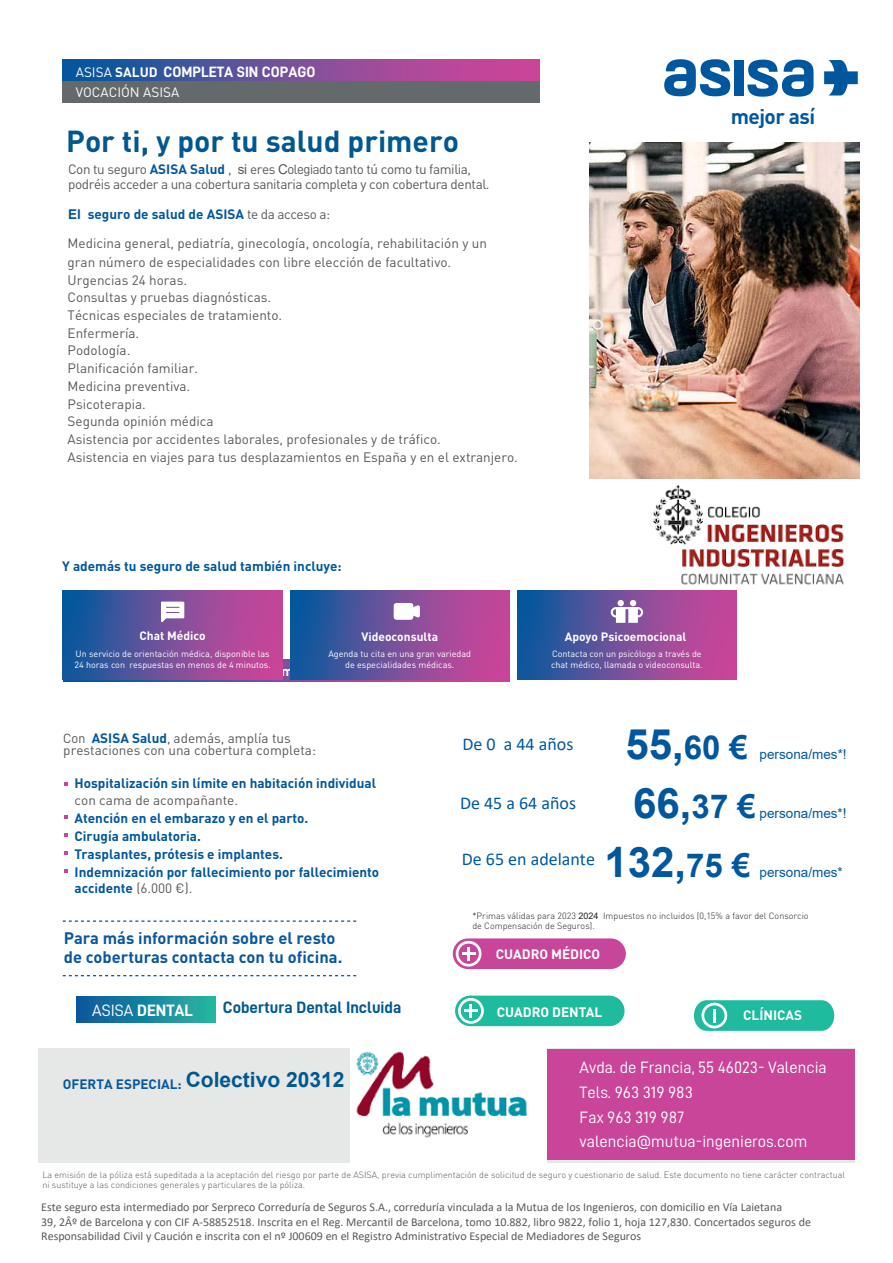
<style>
.page{position:relative;width:893px;height:1263px;background:#fff}
.page>*{position:absolute;margin:0;border:0;box-sizing:border-box;transform-origin:0 0}
.t1{font:700 42px "Arial";color:#01579e}
.t2{font:700 42px "Arial";color:#01579e}
.t3{font:700 30px "DIN Pro";color:#015891}
.t4{font:700 20.85px "DIN Pro";letter-spacing:-.025em;color:#01579e}
.t5{font:18px "Calibri";color:#0058a0}
.t6{font:16.5px/24.8px "D DIN PRO Regular";color:#fff}
.t7{font:700 16.5px/19.8px "DIN Pro";color:#09579d}
.t8{font:16.5px "D DIN PRO Bold";color:#005891}
.t9{font:16.5px "D DIN PRO Bold";color:#fff}
.t10{font:15px "D DIN PRO Bold";color:#fff}
.t11{font:13.5px/17.7px "DIN Pro";color:#57585a}
.t12{font:700 13.5px/18px "DIN Pro";color:#01579f}
.t13{font:13.5px/15.1px "DIN Pro";letter-spacing:-.03em;color:#57585a}
.t14{font:13.5px "Arial";color:#01579e}
.t15{font:700 13.5px "DIN Pro";color:#fff}
.t16{font:700 13.5px "DIN Pro";color:#07579d}
.t17{font:13.5px "DIN Pro";color:#fff}
.t18{font:12px/14.4px "Calibri";color:#58595b}
.t19{font:700 12px "DIN Pro";color:#fff}
.t20{font:300 9px/9.9px "DIN Pro";color:#57585a}
.t21{font:9px/10.8px "DIN Pro";color:#fff}
.t22{font:300 9px/10.8px "DIN Pro";color:#231f20}
.s1{font-family:"DIN Pro";font-size:13.5px}
.s2{font-family:"DIN Pro";font-weight:700;font-size:13.5px}
.s3{font-family:"D DIN PRO Bold";font-weight:400}
.s4{font-weight:700;color:#01579f}
.s5{font-family:"Arial"}
.s6{font-family:"D DIN PRO Regular"}
.s7{font-weight:400;color:#57585a}
.s8{font-style:inherit}
.s9{font-size:33px}
.s10{font-family:"Arial";font-weight:400}
</style>
<div class="page">
<img style="left:652px;top:484px;width:192px;height:101px">
<svg style="left:62px;top:59px;width:478px;height:22px;background:#744f9a"></svg>
<div style="left:62px;top:81px;width:478px;height:22px;background:#64696b"></div>
<svg style="left:824px;top:60px;width:34px;height:35px"></svg>
<svg style="left:664px;top:59px;width:66px;height:37px"></svg>
<div style="left:734px;top:60px;width:9px;height:36px;background:#01579e"></div>
<svg style="left:747px;top:60px;width:66px;height:37px"></svg>
<svg style="left:63px;top:920px;width:294px;height:2px"></svg>
<svg style="left:63px;top:975px;width:294px;height:1px"></svg>
<svg style="left:64px;top:782px;width:4px;height:3px"></svg>
<svg style="left:64px;top:852px;width:4px;height:3px"></svg>
<svg style="left:64px;top:870px;width:4px;height:3px"></svg>
<svg style="left:64px;top:833px;width:4px;height:4px"></svg>
<svg style="left:64px;top:815px;width:4px;height:4px"></svg>
<div style="left:453px;top:938px;width:173px;height:31px;background:#c84699;border-radius:15px"></div>
<svg style="left:456px;top:941px;width:25px;height:25px"></svg>
<img style="left:589px;top:142px;width:271px;height:337px">
<svg style="left:63px;top:660px;width:446px;height:21px"></svg>
<svg style="left:290px;top:590px;width:219px;height:89px;background:#734f9a"></svg>
<svg style="left:394px;top:603px;width:26px;height:17px"></svg>
<svg style="left:517px;top:590px;width:220px;height:89px;background:#724f9a"></svg>
<svg style="left:611px;top:600px;width:32px;height:23px"></svg>
<svg style="left:63px;top:590px;width:219px;height:89px;background:#734f9a"></svg>
<svg style="left:161px;top:602px;width:23px;height:20px"></svg>
<div style="left:455px;top:995px;width:169px;height:31px;background:#1fbb9e;border-radius:15px"></div>
<svg style="left:458px;top:998px;width:26px;height:26px"></svg>
<hr style="left:464px;top:1009px;width:14px;height:3px;background:#fff">
<svg style="left:694px;top:1000px;width:140px;height:31px;background:#36c2a8"></svg>
<div style="left:76px;top:996px;width:139px;height:26px;background:linear-gradient(to right,#0a559e,#27b6a1)"></div>
<div style="left:38px;top:1048px;width:816px;height:115px;background:#e5e8e7"></div>
<div style="left:446px;top:1048px;width:408px;height:111px;background:#c94599"></div>
<img style="left:350px;top:1048px;width:197px;height:115px">
<p class="t10" style="left:76px;top:63px;width:241px"><span class="s1">ASISA</span> <span class="s2">SALUD</span> COMPLETA SIN COPAGO</p>
<p class="t17" style="left:76px;top:82px;width:105px">VOCACIÓN ASISA</p>
<h2 class="t3" style="left:66px;top:116px;width:394px">Por ti, <span class="s3">y</span> por tu salud primero</h2>
<p class="t13" style="left:68px;top:160px;width:423px">Con tu seguro <span class="s4">ASISA Salud</span> , <span class="s5">si</span> eres <span class="s5">C</span><span class="s6">olegiado t</span>anto tú como tu familia, podréis acceder a una cobertura sanitaria completa y con cobertura dental.</p>
<p class="t12" style="left:68px;top:203px;width:264px"><span class="s5">El</span> seguro de salud de ASISA <span class="s7">te da acceso a:</span></p>
<p class="t11" style="left:68px;top:232px;width:421px;line-height:19.2px">Medicina general, pediatría, ginecología, oncología, rehabilitación y un gran número de especialidades con libre elección de facultativo.</p>
<p class="t11" style="left:68px;top:269px;width:452px">Urgencias 24 horas.<br>Consultas y pruebas diagnósticas.<br>Técnicas especiales de tratamiento.<br>Enfermería.<br>Podología.<br>Planificación familiar.<br>Medicina preventiva.<br>Psicoterapia.<br>Segunda opinión médica<br>Asistencia por accidentes laborales, profesionales y de tráfico.<br>Asistencia en viajes para tus desplazamientos en España y en el extranjero.</p>
<h3 class="t4" style="left:731px;top:99px;width:86px">mejor así</h3>
<p class="t12" style="left:62px;top:555px;width:281px">Y además tu seguro de salud también incluye:</p>
<p class="t19" style="left:139px;top:625px;width:68px">Chat Médico</p>
<p class="t21" style="left:74px;top:647px;width:198px">Un servicio de orientación médica, disponible las<br>24 horas con respuestas en menos de 4 minutos.</p>
<p class="t19" style="left:361px;top:626px;width:78px">Videoconsulta</p>
<p class="t21" style="left:328px;top:647px;width:144px;text-align:center">Agenda tu cita en una gran variedad de especialidades médicas.</p>
<p class="t19" style="left:565px;top:626px;width:123px">Apoyo Psicoemocional</p>
<p class="t21" style="left:551px;top:647px;width:153px">Contacta con un psicólogo a través de chat médico, llamada o videoconsulta.</p>
<p class="t11" style="left:63px;top:731px;width:254px;line-height:12px"><span class="s6">Con</span> <span class="s4">ASISA Salud</span>, además, amplía tus prestaciones con una cobertura completa:</p>
<h1 class="t1" style="left:625px;top:715px;width:124px">55<span class="s8">,</span><span class="s9">60</span> <span class="s9">€</span></h1>
<h3 class="t5" style="left:462px;top:732px;width:112px">De 0 a 44 años</h3>
<p class="t14" style="left:760px;top:745px;width:89px">persona/mes*<span class="s8">!</span></p>
<p class="t12" style="left:75px;top:773px;width:303px">Hospitalización sin límite en habitación individual</p>
<p class="t11" style="left:75px;top:789px;width:165px">con cama de acompañante.</p>
<p class="t12" style="left:75px;top:807px;width:306px">Atención en el embarazo y en el parto.<br>Cirugía ambulatoria.<br>Trasplantes, prótesis e implantes.<br>Indemnización por fallecimiento por fallecimiento</p>
<p class="t12" style="left:75px;top:877px;width:119px">accidente <span class="s7">(6.000 €).</span></p>
<p class="t7" style="left:64px;top:926px;width:280px">Para más información sobre el resto de coberturas contacta con tu oficina.</p>
<h3 class="t5" style="left:460px;top:790px;width:118px">De 45 a 64 años</h3>
<h1 class="t1" style="left:633px;top:774px;width:124px">66<span class="s8">,</span><span class="s9">37</span> <span class="s9">€</span></h1>
<p class="t14" style="left:760px;top:804px;width:89px">persona/mes*<span class="s8">!</span></p>
<h1 class="t2" style="left:604px;top:832px;width:147px">1<span class="s8">32</span>,<span class="s9">75</span> <span class="s9">€</span></h1>
<h3 class="t5" style="left:462px;top:847px;width:135px">De 65 en adelante</h3>
<p class="t14" style="left:760px;top:863px;width:85px">persona/mes*</p>
<p class="t22" style="left:472px;top:909px;width:338px">*Primas válidas para 2023 <span class="s10">2024</span> Impuestos no incluidos (0,15% a favor del Consorcio de Compensación de Seguros).</p>
<p class="t15" style="left:496px;top:943px;width:106px">CUADRO MÉDICO</p>
<p class="t8" style="left:223px;top:998px;width:180px">Cobertura Dental Incluida</p>
<p class="t9" style="left:92px;top:1002px;width:102px"><span class="s6">ASISA</span> DENTAL</p>
<p class="t15" style="left:497px;top:1002px;width:107px">CUADRO DENTAL</p>
<p class="t15" style="left:743px;top:1005px;width:60px">CLÍNICAS</p>
<p class="t16" style="left:63px;top:1073px;width:283px">OFERTA ESPECIAL: <sup>Colectivo</sup> <sup>2</sup><sup>0312</sup></p>
<p class="t6" style="left:580px;top:1055px;width:249px">Avda. de Francia, 55 46023- Valencia<br>Tels. 963 319 983<br>Fax 963 319 987 valencia@mutua-ingenieros.com</p>
<p class="t20" style="left:42px;top:1169px;width:804px">La emisión de la póliza está supeditada a la aceptación del riesgo por parte de ASISA, previa cumplimentación de solicitud de seguro y cuestionario de salud. Este documento no tiene carácter contractual ni sustituye a las condiciones generales y particulares de la póliza.</p>
<p class="t18" style="left:41px;top:1200px;width:771px">Este seguro esta intermediado por Serpreco Correduría de Seguros S.A., correduría vinculada a la Mutua de los Ingenieros, con domicilio en Vía Laietana<br>39, 2Âº de Barcelona y con CIF A-58852518. Inscrita en el Reg. Mercantil de Barcelona, tomo 10.882, libro 9822, folio 1, hoja 127,830. Concertados seguros de<br>Responsabilidad Civil y Caución e inscrita con el nº J00609 en el Registro Administrativo Especial de Mediadores de Seguros</p>
</div>
